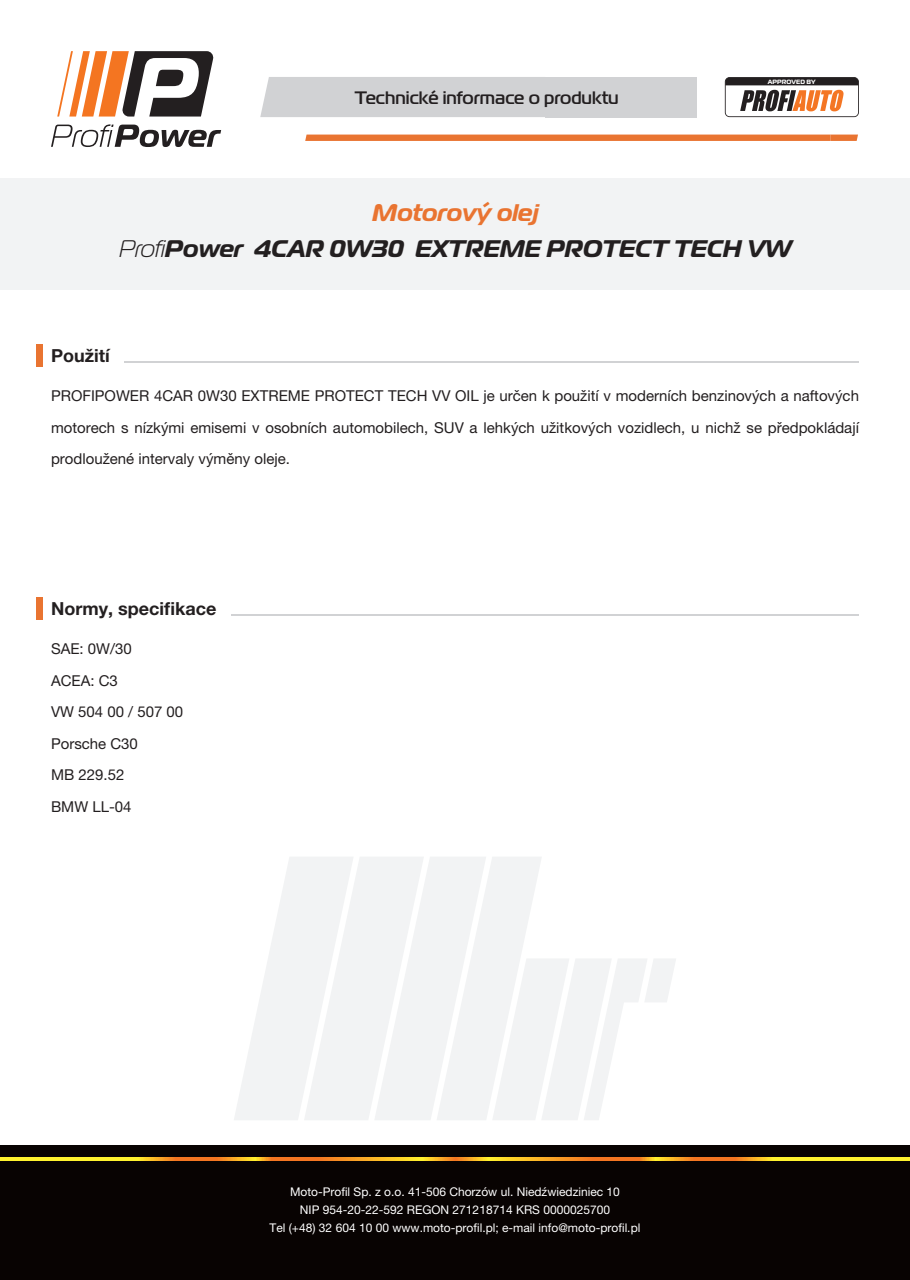
<style>
.page{position:relative;width:910px;height:1280px;background:#fff}
.page>*{position:absolute;margin:0;border:0;box-sizing:border-box;transform-origin:0 0}
.t1{font:italic 700 24px/36px "Magistral";color:#231f20;text-align:center}
.t2{font:500 18px "Magistral";color:#231f20}
.t3{font:700 18px "Helvetica Neue LT Pro";color:#231f20}
.t4{font:15px/31.5px "Helvetica Neue LT Pro";color:#231f20;text-align:justify}
.t5{font:12px/18px "Helvetica Neue LT Pro";color:#fff;text-align:center}
.t6{font:700 6.15px "Magistral";color:#fff}
.s1{color:#e97431}
.s2{font-weight:300}
</style>
<div class="page">
<div style="left:0;top:1145px;width:910px;height:135px;background:#080302"></div>
<div style="left:0;top:178px;width:910px;height:112px;background:#f2f3f4"></div>
<svg style="left:57px;top:51px;width:157px;height:66px"></svg>
<svg style="left:51px;top:124px;width:170px;height:23px"></svg>
<div style="left:260px;top:77px;width:285px;height:40px;background:#d1d2d4"></div>
<div style="left:545px;top:77px;width:152px;height:40px;background:#d1d2d4"></div>
<svg style="left:305px;top:135px;width:553px;height:6px;background:#e97533"></svg>
<svg style="left:725px;top:77px;width:134px;height:40px"></svg>
<div style="left:36px;top:344px;width:7px;height:23px;background:#e97431"></div>
<div style="left:36px;top:597px;width:7px;height:23px;background:#e97431"></div>
<svg style="left:0;top:1157px;width:910px;height:3px;background:#fab927"></svg>
<svg style="left:234px;top:857px;width:442px;height:263px"></svg>
<hr style="left:125px;top:361px;width:734px;height:1px;background:#d1d2d4">
<hr style="left:231px;top:614px;width:628px;height:1px;background:#d1d2d4">
<p class="t2" style="left:355px;top:87px;width:265px">Technické informace o produktu</p>
<p class="t6" style="left:768px;top:77px;width:49px">APPROVED BY</p>
<h1 class="t1" style="left:119px;top:195px;width:674px"><span class="s1">Motorový olej<br></span><span class="s2">Profi</span>Power 4CAR 0W30 EXTREME PROTECT TECH VW</h1>
<p class="t3" style="left:51px;top:345px;width:60px">Použití</p>
<p class="t4" style="left:51px;top:380px;width:809px">PROFIPOWER 4CAR 0W30 EXTREME PROTECT TECH VV OIL je určen k použití v moderních benzinových a naftových motorech s nízkými emisemi v osobních automobilech, SUV a lehkých užitkových vozidlech, u nichž se předpokládají prodloužené intervaly výměny oleje.</p>
<p class="t3" style="left:51px;top:597px;width:167px">Normy, specifikace</p>
<p class="t4" style="left:51px;top:633px;width:134px;text-align:left">SAE: 0W/30<br>ACEA: C3<br>VW 504 00 / 507 00<br>Porsche C30<br>MB 229.52<br>BMW LL-04</p>
<p class="t5" style="left:270px;top:1183px;width:372px">Moto-Profil Sp. z o.o. 41-506 Chorzów ul. Niedźwiedziniec 10<br>NIP 954-20-22-592 REGON 271218714 KRS 0000025700<br>Tel (+48) 32 604 10 00 www.moto-profil.pl; e-mail info@moto-profil.pl</p>
</div>
